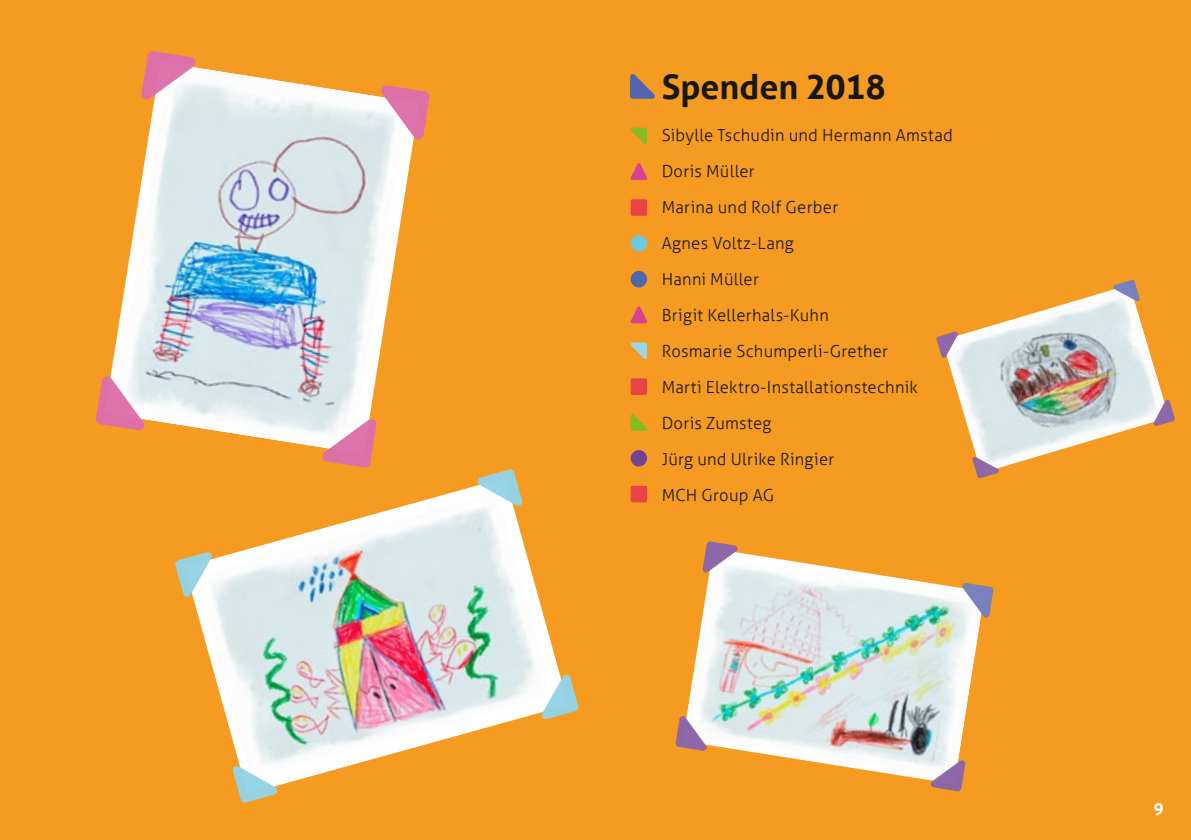
<style>
.page{position:relative;width:1191px;height:840px;background:#fff}
.page>*{position:absolute;margin:0;border:0;box-sizing:border-box;transform-origin:0 0}
.Titel_1{font:700 34px "Aller";letter-spacing:-.005em;color:#181716}
.Spenden{font:300 16.6px "Aller";letter-spacing:.015em;color:#181716}
.t1{font:700 16.6px "Aller";color:#fff}
</style>
<div class="page">
<div style="left:0;top:0;width:1191px;height:839px;background:#f59b21"></div>
<svg style="left:630px;top:74px;width:25px;height:25px"></svg>
<div style="left:630px;top:235px;width:17px;height:16px;background:#6fc8dd;border-radius:50%"></div>
<div style="left:630px;top:271px;width:17px;height:16px;background:#5066ae;border-radius:50%"></div>
<div style="left:630px;top:450px;width:17px;height:16px;background:#724294;border-radius:50%"></div>
<svg style="left:630px;top:163px;width:17px;height:17px"></svg>
<svg style="left:630px;top:306px;width:17px;height:17px"></svg>
<div style="left:630px;top:199px;width:17px;height:17px;background:#e94348;border-radius:2px"></div>
<div style="left:630px;top:378px;width:17px;height:16px;background:#e94348;border-radius:2px"></div>
<div style="left:630px;top:485px;width:17px;height:17px;background:#e94348;border-radius:2px"></div>
<svg style="left:630px;top:127px;width:17px;height:17px"></svg>
<svg style="left:630px;top:342px;width:17px;height:17px"></svg>
<svg style="left:630px;top:414px;width:17px;height:16px"></svg>
<img style="left:114px;top:67px;width:293px;height:381px">
<svg style="left:381px;top:85px;width:49px;height:55px"></svg>
<svg style="left:322px;top:418px;width:55px;height:49px"></svg>
<svg style="left:95px;top:376px;width:50px;height:54px"></svg>
<svg style="left:141px;top:51px;width:55px;height:49px"></svg>
<img style="left:195px;top:492px;width:358px;height:286px">
<svg style="left:175px;top:551px;width:37px;height:45px"></svg>
<svg style="left:477px;top:469px;width:45px;height:37px"></svg>
<svg style="left:541px;top:674px;width:38px;height:45px"></svg>
<svg style="left:232px;top:765px;width:45px;height:37px"></svg>
<img style="left:687px;top:555px;width:294px;height:222px">
<svg style="left:702px;top:541px;width:35px;height:31px"></svg>
<svg style="left:962px;top:582px;width:31px;height:35px"></svg>
<svg style="left:930px;top:759px;width:35px;height:32px"></svg>
<svg style="left:675px;top:715px;width:32px;height:35px"></svg>
<img style="left:947px;top:289px;width:217px;height:179px">
<svg style="left:936px;top:331px;width:22px;height:27px"></svg>
<svg style="left:1113px;top:279px;width:26px;height:22px"></svg>
<svg style="left:1153px;top:399px;width:22px;height:27px"></svg>
<svg style="left:972px;top:456px;width:27px;height:22px"></svg>
<p class="Titel_1" style="left:661px;top:66px;width:225px">Spenden 2018</p>
<p class="Spenden" style="left:661px;top:125px;width:293px">Sibylle Tschudin und Hermann Amstad</p>
<p class="Spenden" style="left:661px;top:161px;width:94px">Doris Müller</p>
<p class="Spenden" style="left:661px;top:197px;width:178px">Marina und Rolf Gerber</p>
<p class="Spenden" style="left:661px;top:233px;width:134px">Agnes Voltz-Lang</p>
<p class="Spenden" style="left:661px;top:269px;width:99px">Hanni Müller</p>
<p class="Spenden" style="left:661px;top:305px;width:169px">Brigit Kellerhals-Kuhn</p>
<p class="Spenden" style="left:661px;top:341px;width:228px">Rosmarie Schumperli-Grether</p>
<p class="Spenden" style="left:661px;top:377px;width:257px">Marti Elektro-Installationstechnik</p>
<p class="Spenden" style="left:661px;top:413px;width:111px">Doris Zumsteg</p>
<p class="Spenden" style="left:661px;top:449px;width:174px">Jürg und Ulrike Ringier</p>
<p class="Spenden" style="left:661px;top:485px;width:114px">MCH Group AG</p>
<p class="t1" style="left:1154px;top:798px;width:11px">9</p>
</div>
